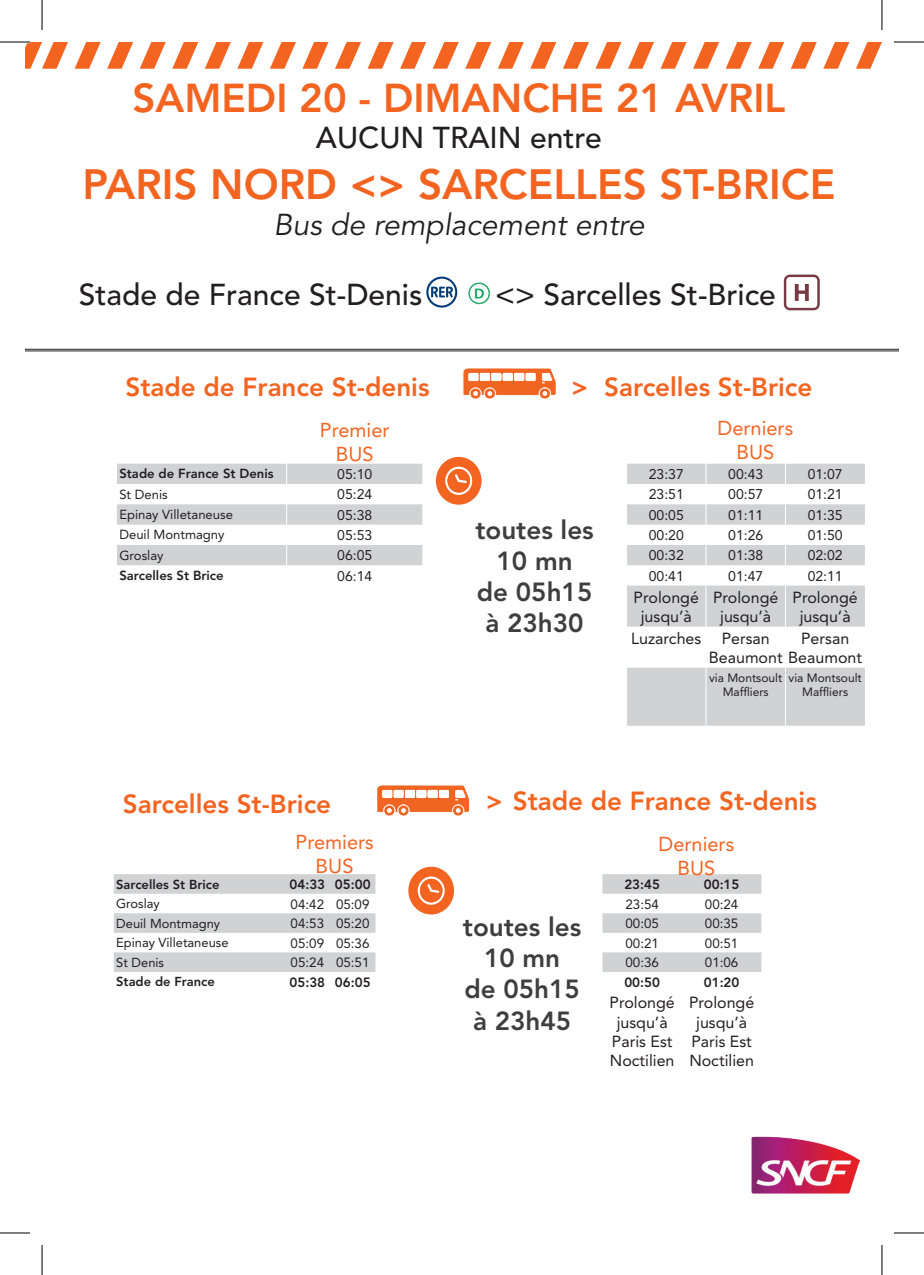
<style>
.page{position:relative;width:924px;height:1275px;background:#fff}
.page>*{position:absolute;margin:0;border:0;box-sizing:border-box;transform-origin:0 0}
.t1{font:800 42px "Avenir LT Std";color:#f36421}
.t2{font:800 40px "Avenir LT Std";color:#f36421}
.t3{font:500 30px "Avenir LT Std";color:#231f20}
.t4{font:italic 30px "Avenir LT Std";color:#231f20}
.t5{font:800 26px "Avenir LT Std";color:#f36421}
.t6{font:800 26px/31.2px "Avenir LT Std";color:#3e3e3f;text-align:center}
.t7{font:20px/24px "Avenir LT Std";color:#f36421;text-align:center}
.t8{font:16px/19.2px "Avenir LT Std";color:#231f20;text-align:center}
.t9{font:14px "Avenir LT Std";color:#231f20}
.t10{font:13.4px "Avenir LT Std";color:#231f20}
.t11{font:800 13.4px "Avenir LT Std";color:#231f20}
.t12{font:13px "Avenir LT Std";color:#231f20}
.t13{font:800 13px "Avenir LT Std";color:#231f20}
.t14{font:12px/14.4px "Avenir LT Std";color:#231f20;text-align:center}
</style>
<div class="page">
<hr style="left:25px;top:349px;width:873px;height:1px;background:#231f20">
<hr style="left:25px;top:350px;width:873px;height:1px;background:#231f20">
<svg style="left:114px;top:874px;width:647px;height:98px"></svg>
<img style="left:377px;top:785px;width:92px;height:31px">
<svg style="left:406px;top:866px;width:50px;height:51px"></svg>
<svg style="left:627px;top:464px;width:237px;height:262px;fill:#d1d2d4"></svg>
<svg style="left:117px;top:464px;width:306px;height:102px"></svg>
<svg style="left:705px;top:464px;width:1px;height:121px"></svg>
<svg style="left:784px;top:464px;width:1px;height:121px"></svg>
<hr style="left:705px;top:585px;width:1px;height:41px;background:#fff">
<hr style="left:784px;top:585px;width:1px;height:41px;background:#fff">
<hr style="left:705px;top:626px;width:1px;height:41px;background:#fff">
<hr style="left:784px;top:626px;width:1px;height:41px;background:#fff">
<hr style="left:705px;top:667px;width:1px;height:59px;background:#fff">
<hr style="left:784px;top:667px;width:1px;height:59px;background:#fff">
<img style="left:447px;top:348px;width:126px;height:51px">
<svg style="left:435px;top:456px;width:47px;height:49px"></svg>
<img style="left:468px;top:282px;width:22px;height:23px">
<svg style="left:426px;top:277px;width:31px;height:31px"></svg>
<svg style="left:783px;top:275px;width:36px;height:35px"></svg>
<img style="left:751px;top:1136px;width:108px;height:57px">
<svg style="left:628px;top:42px;width:25px;height:27px"></svg>
<svg style="left:595px;top:42px;width:26px;height:27px"></svg>
<svg style="left:563px;top:42px;width:25px;height:27px"></svg>
<svg style="left:530px;top:42px;width:26px;height:27px"></svg>
<svg style="left:498px;top:42px;width:25px;height:27px"></svg>
<svg style="left:465px;top:42px;width:26px;height:27px"></svg>
<svg style="left:432px;top:42px;width:26px;height:27px"></svg>
<svg style="left:400px;top:42px;width:26px;height:27px"></svg>
<svg style="left:367px;top:42px;width:26px;height:27px"></svg>
<svg style="left:335px;top:42px;width:26px;height:27px"></svg>
<svg style="left:302px;top:42px;width:26px;height:27px"></svg>
<svg style="left:270px;top:42px;width:26px;height:27px"></svg>
<svg style="left:237px;top:42px;width:26px;height:27px"></svg>
<svg style="left:205px;top:42px;width:26px;height:27px"></svg>
<svg style="left:172px;top:42px;width:26px;height:27px"></svg>
<svg style="left:140px;top:42px;width:26px;height:27px"></svg>
<svg style="left:107px;top:42px;width:26px;height:27px"></svg>
<svg style="left:75px;top:42px;width:26px;height:27px"></svg>
<svg style="left:25px;top:42px;width:43px;height:27px"></svg>
<svg style="left:660px;top:42px;width:26px;height:27px"></svg>
<svg style="left:693px;top:42px;width:25px;height:27px"></svg>
<svg style="left:725px;top:42px;width:26px;height:27px"></svg>
<svg style="left:758px;top:42px;width:25px;height:27px"></svg>
<svg style="left:790px;top:42px;width:26px;height:27px"></svg>
<svg style="left:856px;top:42px;width:25px;height:27px"></svg>
<svg style="left:823px;top:42px;width:26px;height:27px"></svg>
<hr style="left:0;top:42px;width:30px;height:1px;background:#000">
<hr style="left:893px;top:42px;width:30px;height:1px;background:#000">
<hr style="left:0;top:1232px;width:30px;height:1px;background:#000">
<hr style="left:893px;top:1232px;width:30px;height:1px;background:#000">
<hr style="left:42px;top:0;width:1px;height:30px;background:#000">
<hr style="left:42px;top:1245px;width:1px;height:30px;background:#000">
<hr style="left:881px;top:0;width:1px;height:30px;background:#000">
<hr style="left:881px;top:1245px;width:1px;height:30px;background:#000">
<h2 class="t2" style="left:132px;top:75px;width:654px">SAMEDI 20 - DIMANCHE 21 AVRIL</h2>
<h3 class="t3" style="left:316px;top:120px;width:287px">AUCUN TRAIN entre</h3>
<h1 class="t1" style="left:82px;top:159px;width:754px">PARIS NORD &lt;&gt; SARCELLES ST-BRICE</h1>
<h3 class="t4" style="left:273px;top:207px;width:372px">Bus de remplacement entre</h3>
<h3 class="t3" style="left:79px;top:277px;width:345px">Stade de France St-Denis</h3>
<h3 class="t3" style="left:495px;top:277px;width:282px">&lt;&gt; Sarcelles St-Brice</h3>
<h3 class="t5" style="left:125px;top:372px;width:305px">Stade de France St-denis</h3>
<p class="t7" style="left:320px;top:418px;width:71px">Premier<br>BUS</p>
<h3 class="t5" style="left:571px;top:372px;width:243px">&gt; Sarcelles St-Brice</h3>
<p class="t7" style="left:717px;top:416px;width:77px">Derniers<br>BUS</p>
<p class="t13" style="left:119px;top:466px;width:156px">Stade de France St Denis</p>
<p class="t9" style="left:337px;top:466px;width:37px">05:10</p>
<p class="t9" style="left:648px;top:466px;width:37px">23:37</p>
<p class="t9" style="left:727px;top:466px;width:37px">00:43</p>
<p class="t9" style="left:807px;top:466px;width:37px">01:07</p>
<p class="t12" style="left:119px;top:487px;width:50px">St Denis</p>
<p class="t9" style="left:337px;top:486px;width:37px">05:24</p>
<p class="t9" style="left:648px;top:486px;width:37px">23:51</p>
<p class="t9" style="left:727px;top:486px;width:37px">00:57</p>
<p class="t9" style="left:807px;top:486px;width:37px">01:21</p>
<p class="t12" style="left:119px;top:507px;width:115px">Epinay Villetaneuse</p>
<p class="t9" style="left:337px;top:507px;width:37px">05:38</p>
<p class="t9" style="left:648px;top:507px;width:37px">00:05</p>
<p class="t9" style="left:727px;top:507px;width:37px">01:11</p>
<p class="t9" style="left:807px;top:507px;width:37px">01:35</p>
<p class="t12" style="left:119px;top:527px;width:107px">Deuil Montmagny</p>
<p class="t9" style="left:337px;top:527px;width:37px">05:53</p>
<p class="t9" style="left:648px;top:527px;width:37px">00:20</p>
<p class="t9" style="left:727px;top:527px;width:37px">01:26</p>
<p class="t9" style="left:807px;top:527px;width:37px">01:50</p>
<p class="t12" style="left:119px;top:547px;width:46px">Groslay</p>
<p class="t9" style="left:337px;top:547px;width:37px">06:05</p>
<p class="t9" style="left:648px;top:547px;width:37px">00:32</p>
<p class="t9" style="left:727px;top:547px;width:37px">01:38</p>
<p class="t9" style="left:807px;top:547px;width:37px">02:02</p>
<p class="t13" style="left:119px;top:568px;width:106px">Sarcelles St Brice</p>
<p class="t9" style="left:337px;top:568px;width:37px">06:14</p>
<p class="t9" style="left:648px;top:568px;width:37px">00:41</p>
<p class="t9" style="left:727px;top:568px;width:37px">01:47</p>
<p class="t9" style="left:807px;top:568px;width:37px">02:11</p>
<p class="t8" style="left:633px;top:587px;width:67px">Prolongé jusqu’à</p>
<p class="t8" style="left:712px;top:587px;width:67px">Prolongé jusqu’à</p>
<p class="t8" style="left:792px;top:587px;width:67px">Prolongé jusqu’à</p>
<p class="t8" style="left:631px;top:628px;width:71px">Luzarches</p>
<p class="t8" style="left:708px;top:628px;width:155px;text-align:left;text-indent:13px">Persan<br>Beaumont Beaumont</p>
<h3 class="t6" style="left:475px;top:514px;width:120px">toutes les<br>10 mn<br>de 05h15 à 23h30</h3>
<p class="t8" style="left:800px;top:628px;width:50px">Persan</p>
<p class="t14" style="left:708px;top:670px;width:75px">via Montsoult<br>Maffliers</p>
<p class="t14" style="left:788px;top:670px;width:75px">via Montsoult<br>Maffliers</p>
<h3 class="t5" style="left:123px;top:788px;width:210px">Sarcelles St-Brice</h3>
<h3 class="t5" style="left:485px;top:786px;width:332px">&gt; Stade de France St-denis</h3>
<p class="t7" style="left:295px;top:830px;width:80px">Premiers<br>BUS</p>
<p class="t7" style="left:658px;top:832px;width:77px">Derniers<br>BUS</p>
<p class="t13" style="left:116px;top:876px;width:105px">Sarcelles St Brice</p>
<p class="t11" style="left:289px;top:876px;width:82px">04:33 05:00</p>
<p class="t11" style="left:624px;top:876px;width:37px">23:45</p>
<p class="t11" style="left:703px;top:876px;width:37px">00:15</p>
<p class="t12" style="left:116px;top:896px;width:45px">Groslay</p>
<p class="t10" style="left:290px;top:896px;width:80px">04:42 05:09</p>
<p class="t10" style="left:625px;top:896px;width:35px">23:54</p>
<p class="t10" style="left:704px;top:896px;width:35px">00:24</p>
<p class="t12" style="left:116px;top:915px;width:105px">Deuil Montmagny</p>
<p class="t10" style="left:290px;top:915px;width:80px">04:53 05:20</p>
<p class="t10" style="left:625px;top:915px;width:35px">00:05</p>
<p class="t10" style="left:704px;top:915px;width:35px">00:35</p>
<p class="t12" style="left:116px;top:935px;width:114px">Epinay Villetaneuse</p>
<p class="t10" style="left:290px;top:935px;width:80px">05:09 05:36</p>
<p class="t10" style="left:625px;top:935px;width:35px">00:21</p>
<p class="t10" style="left:704px;top:935px;width:35px">00:51</p>
<p class="t12" style="left:116px;top:954px;width:49px">St Denis</p>
<p class="t10" style="left:290px;top:954px;width:80px">05:24 05:51</p>
<p class="t10" style="left:625px;top:954px;width:35px">00:36</p>
<p class="t10" style="left:704px;top:954px;width:35px">01:06</p>
<p class="t13" style="left:116px;top:974px;width:100px">Stade de France</p>
<p class="t11" style="left:289px;top:974px;width:82px">05:38 06:05</p>
<p class="t11" style="left:624px;top:974px;width:37px">00:50</p>
<p class="t11" style="left:703px;top:974px;width:37px">01:20</p>
<p class="t8" style="left:609px;top:993px;width:67px">Prolongé jusqu’à<br>Paris Est<br>Noctilien</p>
<p class="t8" style="left:688px;top:993px;width:67px">Prolongé jusqu’à<br>Paris Est<br>Noctilien</p>
<h3 class="t6" style="left:462px;top:911px;width:120px">toutes les<br>10 mn<br>de 05h15 à 23h45</h3>
</div>
